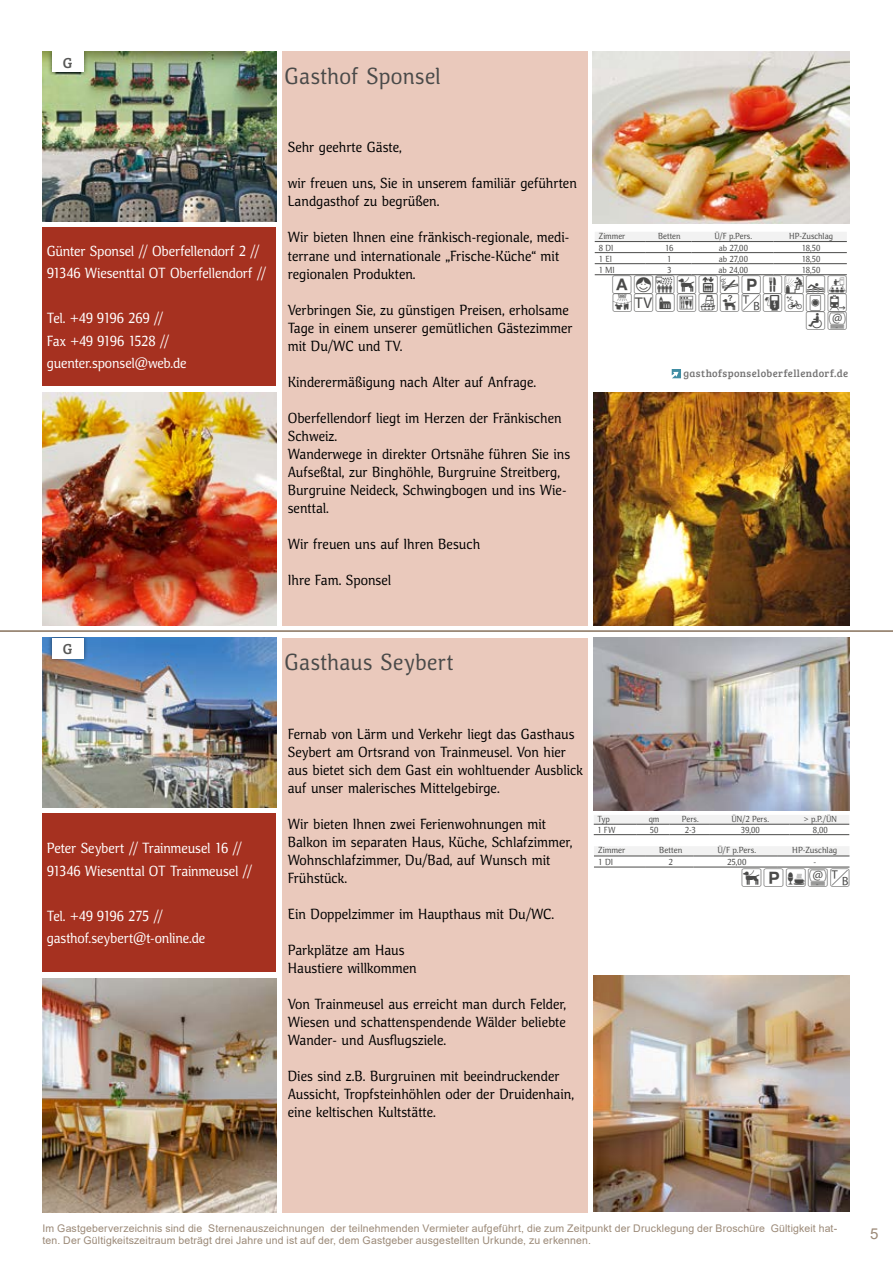
<style>
.page{position:relative;width:893px;height:1263px;background:#fff}
.page>*{position:absolute;margin:0;border:0;box-sizing:border-box;transform-origin:0 0}
.t1{font:300 24px "Calendula";letter-spacing:.02em;color:#4a4a49}
.t2{font:18px/17.9px "Tinpiktogramme";color:#4a4a49;text-align:right}
.t3{font:300 15px/18px "Calendula";color:#000}
.t4{font:300 15px/22.5px "Calendula";letter-spacing:-.01em;color:#fff}
.t5{font:15px "Bree Serif";color:#575756}
.t6{font:15px "Arial";color:#9b8977}
.t7{font:10.5px/12px "Arial";letter-spacing:.015em;color:#9b8977}
.t8{font:10.5px "Bree Serif";letter-spacing:.04em;color:#757474}
.t9{font:300 9px "Calendula";color:#4a4a49}
</style>
<div class="page">
<hr style="left:0;top:630px;width:893px;height:2px;background:#9b8977">
<div style="left:282px;top:51px;width:306px;height:575px;background:#eac9bc"></div>
<div style="left:43px;top:227px;width:233px;height:159px;background:#a63120"></div>
<img style="left:43px;top:392px;width:233px;height:234px">
<img style="left:43px;top:51px;width:233px;height:171px">
<div style="left:48px;top:51px;width:40px;height:24px;background:#000;opacity:.5"></div>
<div style="left:52px;top:51px;width:32px;height:21px;background:#fff"></div>
<img style="left:593px;top:51px;width:256px;height:172px">
<div style="left:595px;top:232px;width:252px;height:9px;background:#f2f2f2"></div>
<hr style="left:595px;top:241px;width:50px;height:1px;background:#4a4a49">
<hr style="left:645px;top:241px;width:46px;height:1px;background:#4a4a49">
<hr style="left:691px;top:241px;width:82px;height:1px;background:#4a4a49">
<hr style="left:773px;top:241px;width:74px;height:1px;background:#4a4a49">
<hr style="left:595px;top:252px;width:50px;height:1px;background:#4a4a49">
<hr style="left:645px;top:252px;width:46px;height:1px;background:#4a4a49">
<hr style="left:691px;top:252px;width:82px;height:1px;background:#4a4a49">
<hr style="left:773px;top:252px;width:74px;height:1px;background:#4a4a49">
<hr style="left:595px;top:263px;width:50px;height:1px;background:#4a4a49">
<hr style="left:645px;top:263px;width:46px;height:1px;background:#4a4a49">
<hr style="left:691px;top:263px;width:82px;height:1px;background:#4a4a49">
<hr style="left:773px;top:263px;width:74px;height:1px;background:#4a4a49">
<hr style="left:595px;top:274px;width:50px;height:1px;background:#4a4a49">
<hr style="left:645px;top:274px;width:46px;height:1px;background:#4a4a49">
<hr style="left:691px;top:274px;width:82px;height:1px;background:#4a4a49">
<hr style="left:773px;top:274px;width:74px;height:1px;background:#4a4a49">
<svg style="left:672px;top:369px;width:9px;height:9px"></svg>
<img style="left:594px;top:392px;width:255px;height:233px">
<div style="left:282px;top:638px;width:306px;height:574px;background:#eac9bc"></div>
<div style="left:43px;top:813px;width:233px;height:159px;background:#a63120"></div>
<img style="left:43px;top:979px;width:233px;height:233px">
<img style="left:43px;top:638px;width:233px;height:170px">
<div style="left:48px;top:638px;width:40px;height:23px;background:#000;opacity:.5"></div>
<div style="left:52px;top:638px;width:32px;height:21px;background:#fff"></div>
<img style="left:594px;top:976px;width:255px;height:236px">
<img style="left:594px;top:638px;width:256px;height:172px">
<svg style="left:594px;top:815px;width:255px;height:9px"></svg>
<hr style="left:594px;top:824px;width:43px;height:1px;background:#4a4a49">
<hr style="left:637px;top:824px;width:33px;height:1px;background:#4a4a49">
<hr style="left:670px;top:824px;width:39px;height:1px;background:#4a4a49">
<hr style="left:709px;top:824px;width:81px;height:1px;background:#4a4a49">
<hr style="left:790px;top:824px;width:59px;height:1px;background:#4a4a49">
<hr style="left:594px;top:834px;width:43px;height:1px;background:#4a4a49">
<hr style="left:637px;top:834px;width:33px;height:1px;background:#4a4a49">
<hr style="left:670px;top:834px;width:39px;height:1px;background:#4a4a49">
<hr style="left:709px;top:834px;width:81px;height:1px;background:#4a4a49">
<hr style="left:790px;top:834px;width:59px;height:1px;background:#4a4a49">
<svg style="left:594px;top:846px;width:255px;height:10px"></svg>
<hr style="left:594px;top:856px;width:52px;height:1px;background:#4a4a49">
<hr style="left:646px;top:856px;width:47px;height:1px;background:#4a4a49">
<hr style="left:693px;top:856px;width:85px;height:1px;background:#4a4a49">
<hr style="left:778px;top:856px;width:71px;height:1px;background:#4a4a49">
<hr style="left:594px;top:867px;width:52px;height:1px;background:#4a4a49">
<hr style="left:646px;top:867px;width:47px;height:1px;background:#4a4a49">
<hr style="left:693px;top:867px;width:85px;height:1px;background:#4a4a49">
<hr style="left:778px;top:867px;width:71px;height:1px;background:#4a4a49">
<p class="t5" style="left:63px;top:52px;width:11px">G</p>
<h1 class="t1" style="left:285px;top:61px;width:158px">Gasthof Sponsel</h1>
<p class="t4" style="left:47px;top:240px;width:221px">Günter Sponsel // Oberfellendorf 2 //<br>91346 Wiesenttal OT Oberfellendorf //</p>
<p class="t4" style="left:47px;top:307px;width:141px">Tel. +49 9196 269 //<br>Fax +49 9196 1528 // guenter.sponsel@web.de</p>
<p class="t3" style="left:288px;top:139px;width:115px">Sehr geehrte Gäste,</p>
<p class="t3" style="left:288px;top:175px;width:291px">wir freuen uns, Sie in unserem familiär geführten<br>Landgasthof zu begrüßen.</p>
<p class="t3" style="left:288px;top:229px;width:283px">Wir bieten Ihnen eine fränkisch-regionale, medi&shy;terrane und internationale „Frische-Küche“ mit regionalen Produkten.</p>
<p class="t3" style="left:288px;top:301px;width:286px">Verbringen Sie, zu günstigen Preisen, erholsame<br>Tage in einem unserer gemütlichen Gästezimmer mit Du/WC und TV.</p>
<p class="t3" style="left:288px;top:373px;width:250px">Kinderermäßigung nach Alter auf Anfrage.</p>
<p class="t3" style="left:288px;top:409px;width:284px">Oberfellendorf liegt im Herzen der Fränkischen Schweiz.<br>Wanderwege in direkter Ortsnähe führen Sie ins Aufseßtal, zur Binghöhle, Burgruine Streitberg, Burgruine Neideck, Schwingbogen und ins Wie&shy;senttal.</p>
<p class="t3" style="left:288px;top:535px;width:194px">Wir freuen uns auf Ihren Besuch</p>
<p class="t3" style="left:288px;top:571px;width:105px">Ihre Fam. Sponsel</p>
<p class="t9" style="left:599px;top:230px;width:28px">Zimmer</p>
<p class="t9" style="left:658px;top:230px;width:24px">Betten</p>
<p class="t9" style="left:715px;top:230px;width:39px">Ü/F p.Pers.</p>
<p class="t9" style="left:789px;top:230px;width:45px">HP-Zuschlag</p>
<p class="t9" style="left:599px;top:242px;width:16px">8 DI</p>
<p class="t9" style="left:665px;top:242px;width:10px">16</p>
<p class="t9" style="left:719px;top:242px;width:31px">ab 27,00</p>
<p class="t9" style="left:802px;top:242px;width:20px">18,50</p>
<p class="t9" style="left:599px;top:253px;width:15px">1 EI</p>
<p class="t9" style="left:667px;top:253px;width:6px">1</p>
<p class="t9" style="left:719px;top:253px;width:31px">ab 27,00</p>
<p class="t9" style="left:802px;top:253px;width:20px">18,50</p>
<p class="t9" style="left:599px;top:264px;width:17px">1 MI</p>
<p class="t9" style="left:667px;top:264px;width:6px">3</p>
<p class="t9" style="left:719px;top:264px;width:31px">ab 24,00</p>
<p class="t9" style="left:802px;top:264px;width:20px">18,50</p>
<p class="t2" style="left:612px;top:276px;width:236px">Å ņ ª h l N s R П π В<br>И þ Ё Ĺ ∏ ђ ÝĄ ć t ¹ − ³</p>
<p class="t8" style="left:683px;top:366px;width:166px">gasthofsponseloberfellendorf.de</p>
<p class="t5" style="left:63px;top:638px;width:11px">G</p>
<p class="t4" style="left:47px;top:837px;width:207px">Peter Seybert // Trainmeusel 16 //<br>91346 Wiesenttal OT Trainmeusel //</p>
<p class="t4" style="left:47px;top:905px;width:160px">Tel. +49 9196 275 // gasthof.seybert@t-online.de</p>
<h1 class="t1" style="left:285px;top:647px;width:171px">Gasthaus Seybert</h1>
<p class="t3" style="left:288px;top:725px;width:297px">Fernab von Lärm und Verkehr liegt das Gasthaus Seybert am Ortsrand von Trainmeusel. Von hier aus bietet sich dem Gast ein wohltuender Ausblick auf unser malerisches Mittelgebirge.</p>
<p class="t3" style="left:288px;top:815px;width:286px">Wir bieten Ihnen zwei Ferienwohnungen mit Balkon im separaten Haus, Küche, Schlafzimmer, Wohnschlafzimmer, Du/Bad, auf Wunsch mit Frühstück.</p>
<p class="t3" style="left:288px;top:905px;width:268px">Ein Doppelzimmer im Haupthaus mit Du/WC.</p>
<p class="t3" style="left:288px;top:941px;width:130px">Parkplätze am Haus<br>Haustiere willkommen</p>
<p class="t3" style="left:288px;top:995px;width:280px;text-align:justify">Von Trainmeusel aus erreicht man durch Felder, Wiesen und schattenspendende Wälder beliebte Wander- und Ausflugsziele.</p>
<p class="t3" style="left:288px;top:1067px;width:288px">Dies sind z.B. Burgruinen mit beeindruckender<br>Aussicht, Tropfsteinhöhlen oder der Druidenhain, eine keltischen Kultstätte.</p>
<p class="t9" style="left:597px;top:813px;width:14px">Typ</p>
<p class="t9" style="left:649px;top:813px;width:12px">qm</p>
<p class="t9" style="left:682px;top:813px;width:18px">Pers.</p>
<p class="t9" style="left:731px;top:813px;width:39px">ÜN/2 Pers.</p>
<p class="t9" style="left:804px;top:813px;width:34px">&gt; p.P./ÜN</p>
<p class="t9" style="left:597px;top:824px;width:20px">1 FW</p>
<p class="t9" style="left:650px;top:824px;width:10px">50</p>
<p class="t9" style="left:685px;top:824px;width:12px">2-3</p>
<p class="t9" style="left:741px;top:824px;width:20px">39,00</p>
<p class="t9" style="left:813px;top:824px;width:16px">8,00</p>
<p class="t9" style="left:598px;top:845px;width:29px">Zimmer</p>
<p class="t9" style="left:659px;top:845px;width:25px">Betten</p>
<p class="t9" style="left:717px;top:845px;width:40px">Ü/F p.Pers.</p>
<p class="t9" style="left:792px;top:845px;width:47px">HP-Zuschlag</p>
<p class="t9" style="left:598px;top:856px;width:16px">1 DI</p>
<p class="t9" style="left:669px;top:856px;width:6px">2</p>
<p class="t9" style="left:727px;top:856px;width:21px">25,00</p>
<p class="t9" style="left:813px;top:856px;width:4px">-</p>
<p class="t2" style="left:742px;top:868px;width:109px">h s f ³ Ý</p>
<p class="t7" style="left:43px;top:1222px;width:796px">Im Gastgeberverzeichnis sind die Sternenauszeichnungen der teilnehmenden Vermieter aufgeführt, die zum Zeitpunkt der Drucklegung der Broschüre Gültigkeit hat&shy;ten. Der Gültigkeitszeitraum beträgt drei Jahre und ist auf der, dem Gastgeber ausgestellten Urkunde, zu erkennen.</p>
<p class="t6" style="left:870px;top:1223px;width:10px">5</p>
</div>
